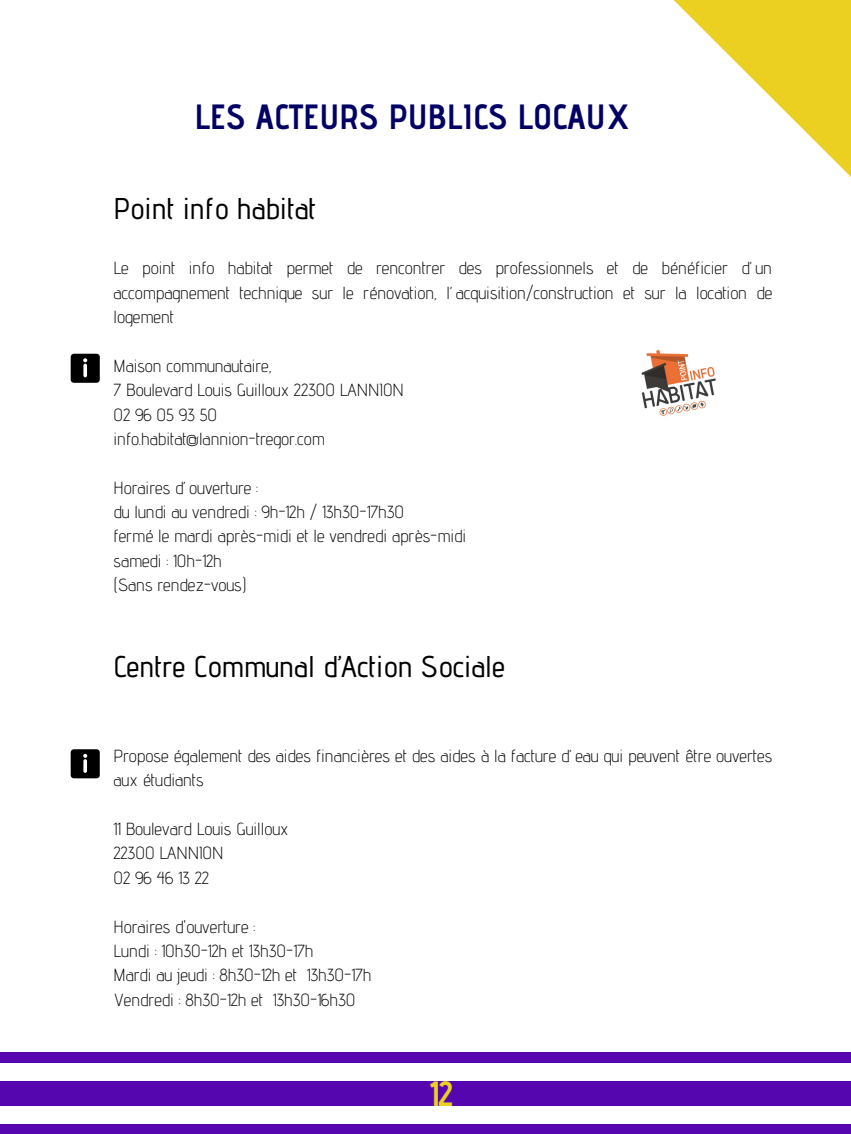
<style>
.page{position:relative;width:851px;height:1134px;background:#fff}
.page>*{position:absolute;margin:0;border:0;box-sizing:border-box;transform-origin:0 0}
.t1{font:700 35px "Advent Pro";color:#020064}
.t2{font:700 35px "Advent Pro";color:#ebd022}
.t3{font:500 30px "Advent Pro";color:#000}
.t4{font:300 17.5px/24.4px "Advent Pro";color:#000}
</style>
<div class="page">
<div style="left:0;top:1052px;width:850px;height:10px;background:#5606af"></div>
<div style="left:0;top:1124px;width:850px;height:9px;background:#5606af"></div>
<div style="left:0;top:1081px;width:850px;height:24px;background:#5606af"></div>
<svg style="left:673px;top:0;width:177px;height:176px"></svg>
<div style="left:71px;top:354px;width:29px;height:29px;background:#000;border-radius:3px"></div>
<svg style="left:83px;top:358px;width:4px;height:19px"></svg>
<div style="left:71px;top:749px;width:29px;height:29px;background:#000;border-radius:3px"></div>
<svg style="left:83px;top:753px;width:4px;height:19px"></svg>
<img style="left:641px;top:350px;width:75px;height:66px">
<h1 class="t1" style="left:194px;top:96px;width:437px">LES ACTEURS PUBLICS LOCAUX</h1>
<h2 class="t3" style="left:113px;top:190px;width:204px">Point info habitat</h2>
<p class="t4" style="left:113px;top:255px;width:660px;text-align:justify">Le point info habitat permet de rencontrer des professionnels et de bénéficier d’un accompagnement technique sur le rénovation, l’acquisition/construction et sur la location de logement</p>
<p class="t4" style="left:113px;top:353px;width:292px">Maison communautaire,<br>7 Boulevard Louis Guilloux 22300 LANNION<br>02 96 05 93 50 info.habitat@lannion-tregor.com</p>
<p class="t4" style="left:113px;top:475px;width:354px">Horaires d’ouverture :<br>du lundi au vendredi : 9h-12h / 13h30-17h30<br>fermé le mardi après-midi et le vendredi après-midi samedi : 10h-12h<br>(Sans rendez-vous)</p>
<h2 class="t3" style="left:113px;top:648px;width:393px">Centre Communal d’Action Sociale</h2>
<p class="t4" style="left:113px;top:743px;width:660px">Propose également des aides financières et des aides à la facture d’eau qui peuvent être ouvertes aux étudiants</p>
<p class="t4" style="left:113px;top:816px;width:176px">11 Boulevard Louis Guilloux<br>22300 LANNION<br>02 96 46 13 22</p>
<p class="t4" style="left:113px;top:914px;width:259px">Horaires d'ouverture :<br>Lundi : 10h30-12h et 13h30-17h<br>Mardi au jeudi : 8h30-12h et 13h30-17h<br>Vendredi : 8h30-12h et 13h30-16h30</p>
<h1 class="t2" style="left:430px;top:1071px;width:24px">12</h1>
</div>
